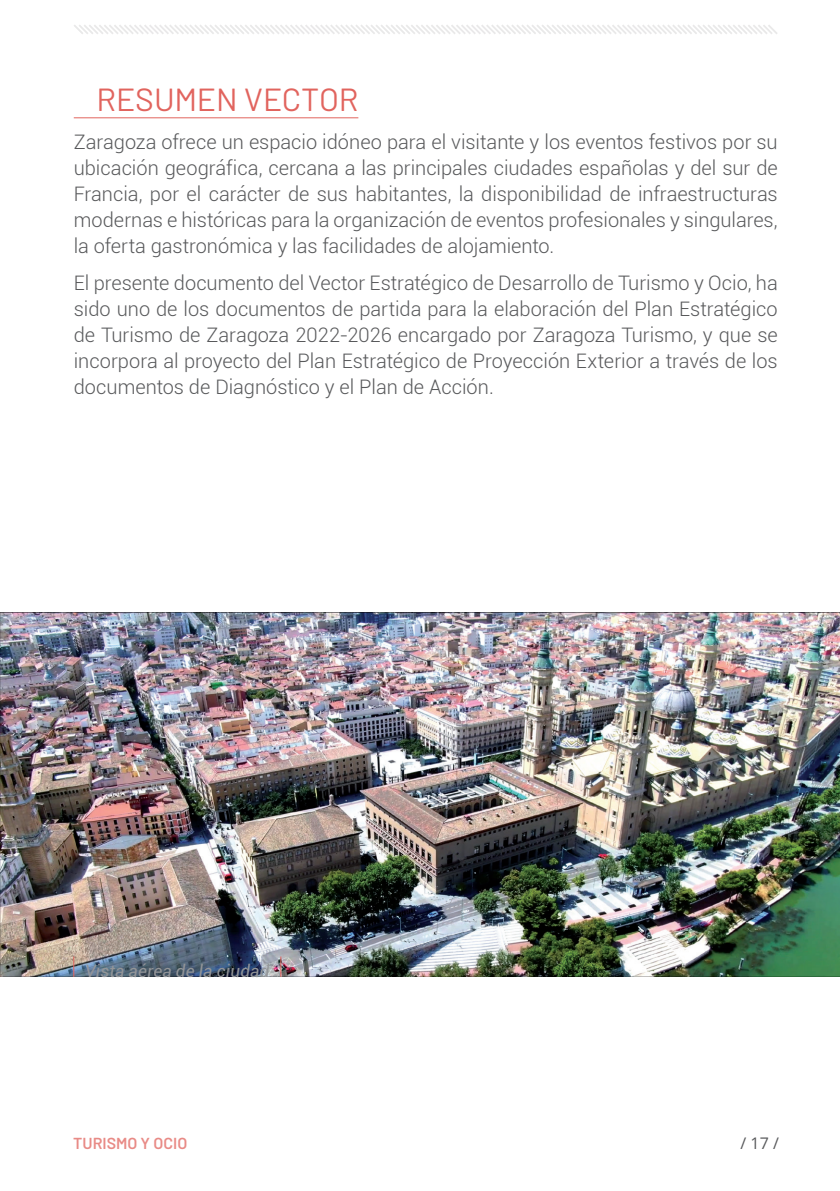
<style>
.page{position:relative;width:840px;height:1191px;background:#fff}
.page>*{position:absolute;margin:0;border:0;box-sizing:border-box;transform-origin:0 0}
.t1{font:32px "Barlow";letter-spacing:-.005em;color:#e1645e}
.t2{font:300 20px/26px "Roboto";color:#58595b;text-align:justify}
.t3{font:italic 17px "Roboto";letter-spacing:.01em;color:#939598}
.t4{font:600 16px "Barlow";color:#e1645e}
.t5{font:16px "Open Sans";color:#58595b}
</style>
<div class="page">
<svg style="left:74px;top:25px;width:703px;height:9px"></svg>
<hr style="left:74px;top:117px;width:284px;height:1px;background:#e1645e">
<img style="left:0;top:612px;width:839px;height:365px">
<svg style="left:73px;top:956px;width:1px;height:21px"></svg>
<svg style="left:280px;top:956px;width:1px;height:21px"></svg>
<h2 class="t1" style="left:96px;top:80px;width:263px">RESUMEN VECTOR</h2>
<p class="t2" style="left:74px;top:128px;width:705px">Zaragoza ofrece un espacio idóneo para el visitante y los eventos festivos por su ubicación geográfica, cercana a las principales ciudades españolas y del sur de Francia, por el carácter de sus habitantes, la disponibilidad de infraestructuras modernas e históricas para la organización de eventos profesionales y singulares, la oferta gastronómica y las facilidades de alojamiento.</p>
<p class="t2" style="left:74px;top:269px;width:705px">El presente documento del Vector Estratégico de Desarrollo de Turismo y Ocio, ha sido uno de los documentos de partida para la elaboración del Plan Estratégico de Turismo de Zaragoza 2022-2026 encargado por Zaragoza Turismo, y que se incorpora al proyecto del Plan Estratégico de Proyección Exterior a través de los documentos de Diagnóstico y el Plan de Acción.</p>
<p class="t3" style="left:85px;top:959px;width:186px">Vista aérea de la ciudad</p>
<p class="t4" style="left:73px;top:1133px;width:115px">TURISMO Y OCIO</p>
<p class="t5" style="left:740px;top:1132px;width:40px">/ 17 /</p>
</div>
